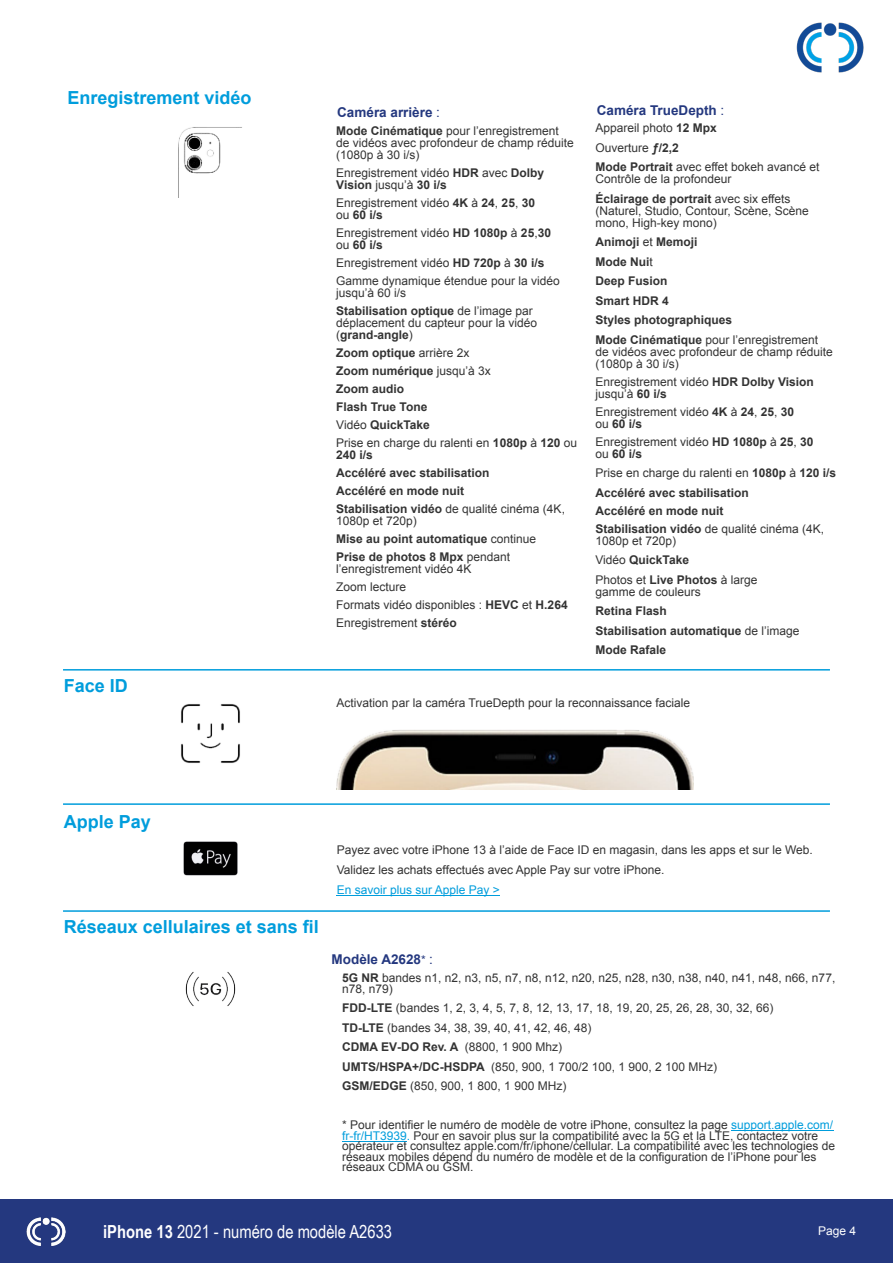
<style>
.page{position:relative;width:893px;height:1263px;background:#fff}
.page>*{position:absolute;margin:0;border:0;box-sizing:border-box;transform-origin:0 0}
.t1{font:700 18px "Arial";color:#009ddc}
.t2{font:18px "Arial Narrow";color:#fff}
.t3{font:700 13.5px "Arial";color:#24387f}
.t4{font:12px/12px "Arial";color:#333}
.t5{font:700 12px/18px "Arial";color:#333}
.t6{font:12px "Arial";color:#009ddc}
.t7{font:12px "Arial";color:#fff}
.s1{font-weight:400}
.s2{font-weight:700}
.s3{font-weight:400;font-size:12px}
.s4{color:#009ddc}
</style>
<div class="page">
<div style="left:0;top:1199px;width:893px;height:64px;background:#24387f"></div>
<img style="left:26px;top:1217px;width:39px;height:29px">
<img style="left:796px;top:23px;width:68px;height:50px">
<hr style="left:64px;top:669px;width:765px;height:1px;background:#009ddc">
<img style="left:181px;top:704px;width:59px;height:59px">
<hr style="left:64px;top:803px;width:765px;height:2px;background:#009ddc">
<hr style="left:337px;top:895px;width:163px;height:1px;background:#009ddc">
<img style="left:184px;top:841px;width:53px;height:34px">
<hr style="left:731px;top:1130px;width:102px;height:1px;background:#009ddc">
<hr style="left:342px;top:1141px;width:65px;height:1px;background:#009ddc">
<hr style="left:64px;top:910px;width:765px;height:2px;background:#009ddc">
<img style="left:337px;top:730px;width:357px;height:59px">
<img style="left:185px;top:972px;width:51px;height:34px">
<img style="left:178px;top:127px;width:64px;height:71px">
<h1 class="t1" style="left:67px;top:90px;width:186px">Enregistrement vidéo</h1>
<h1 class="t1" style="left:64px;top:679px;width:66px">Face ID</h1>
<p class="t3" style="left:337px;top:108px;width:104px">Caméra arrière <span class="s1">:</span></p>
<p class="t4" style="left:336px;top:126px;width:239px"><span class="s2">Mode Cinématique</span> pour l’enregistrement de vidéos avec profondeur de champ réduite (1080p à 30 i/s)</p>
<p class="t4" style="left:336px;top:168px;width:210px">Enregistrement vidéo <span class="s2">HDR</span> avec <span class="s2">Dolby<br>Vision</span> jusqu’à <span class="s2">30 i/s</span></p>
<p class="t4" style="left:336px;top:198px;width:200px">Enregistrement vidéo <span class="s2">4K</span> à <span class="s2">24</span>, <span class="s2">25</span>, <span class="s2">30 </span>ou <span class="s2">60 i/s</span></p>
<p class="t4" style="left:336px;top:228px;width:216px">Enregistrement vidéo <span class="s2">HD 1080p</span> à <span class="s2">25</span>,<span class="s2">30 </span>ou <span class="s2">60 i/s</span></p>
<p class="t4" style="left:336px;top:255px;width:225px;line-height:18px">Enregistrement vidéo <span class="s2">HD 720p</span> à <span class="s2">30 i/s<br></span>Gamme dynamique étendue pour la vidéo</p>
<p class="t4" style="left:336px;top:285px;width:198px;line-height:18px">jusqu’à 60 i/s<br><span class="s2">Stabilisation optique</span> de l’image par</p>
<p class="t4" style="left:336px;top:318px;width:202px">déplacement du capteur pour la vidéo (<span class="s2">grand-angle</span>)</p>
<p class="t5" style="left:336px;top:345px;width:242px">Zoom optique <span class="s1">arrière 2x<br></span>Zoom numérique <span class="s1">jusqu’à 3x<br></span>Zoom audio<br>Flash True Tone<br><span class="s1">Vidéo</span> QuickTake<br><span class="s1">Prise en charge du ralenti en</span> 1080p <span class="s1">à</span> 120 <span class="s1">ou</span></p>
<p class="t5" style="left:336px;top:447px;width:230px">240 i/s<br>Accéléré avec stabilisation<br>Accéléré en mode nuit<br>Stabilisation vidéo <span class="s1">de qualité cinéma (4K,</span></p>
<p class="t5" style="left:336px;top:513px;width:202px"><span class="s1">1080p et 720p)<br></span>Mise au point automatique <span class="s1">continue<br></span>Prise de photos 8 Mpx <span class="s1">pendant</span></p>
<p class="t4" style="left:336px;top:561px;width:233px;line-height:18px">l’enregistrement vidéo 4K<br>Zoom lecture<br>Formats vidéo disponibles : <span class="s2">HEVC</span> et <span class="s2">H.264<br></span>Enregistrement <span class="s2">stéréo</span></p>
<p class="t3" style="left:597px;top:105px;width:129px">Caméra TrueDepth <span class="s1">:</span></p>
<p class="t4" style="left:595px;top:120px;width:225px;line-height:19.5px">Appareil photo <span class="s2">12 Mpx<br></span>Ouverture <span class="s2">ƒ/2,2<br>Mode Portrait</span> avec effet bokeh avancé et</p>
<p class="t4" style="left:595px;top:171px;width:197px;line-height:19.5px">Contrôle de la profondeur<br><span class="s2">Éclairage de portrait</span> avec six effets</p>
<p class="t4" style="left:595px;top:206px;width:215px">(Naturel, Studio, Contour, Scène, Scène mono, High-key mono)</p>
<p class="t5" style="left:595px;top:234px;width:224px;line-height:19.5px">Animoji <span class="s1">et</span> Memoji<br>Mode Nui<span class="s1">t<br></span>Deep Fusion<br>Smart HDR 4<br>Styles photographiques<br>Mode Cinématique <span class="s1">pour l’enregistrement</span></p>
<p class="t4" style="left:595px;top:347px;width:239px">de vidéos avec profondeur de champ réduite (1080p à 30 i/s)</p>
<p class="t4" style="left:595px;top:377px;width:220px">Enregistrement vidéo <span class="s2">HDR Dolby Vision </span>jusqu’à <span class="s2">60 i/s</span></p>
<p class="t4" style="left:595px;top:407px;width:200px">Enregistrement vidéo <span class="s2">4K</span> à <span class="s2">24</span>, <span class="s2">25</span>, <span class="s2">30 </span>ou <span class="s2">60 i/s</span></p>
<p class="t4" style="left:595px;top:437px;width:220px">Enregistrement vidéo <span class="s2">HD 1080p</span> à <span class="s2">25</span>, <span class="s2">30 </span>ou <span class="s2">60 i/s</span></p>
<p class="t5" style="left:595px;top:465px;width:242px;line-height:19.5px"><span class="s1">Prise en charge du ralenti en</span> 1080p <span class="s1">à</span> 120 i/s<br>Accéléré avec stabilisation</p>
<p class="t5" style="left:595px;top:503px;width:230px">Accéléré en mode nuit<br>Stabilisation vidéo <span class="s1">de qualité cinéma (4K,</span></p>
<p class="t4" style="left:595px;top:532px;width:164px;line-height:19.5px">1080p et 720p)<br>Vidéo <span class="s2">QuickTake<br></span>Photos et <span class="s2">Live Photos</span> à large</p>
<p class="t4" style="left:595px;top:587px;width:107px">gamme de couleurs</p>
<p class="t5" style="left:595px;top:603px;width:206px;line-height:19.5px">Retina Flash<br>Stabilisation automatique <span class="s1">de l’image<br></span>Mode Rafale</p>
<p class="t4" style="left:337px;top:698px;width:355px">Activation par la caméra TrueDepth pour la reconnaissance faciale</p>
<h1 class="t1" style="left:64px;top:815px;width:89px">Apple Pay</h1>
<h1 class="t1" style="left:64px;top:920px;width:257px">Réseaux cellulaires et sans fil</h1>
<p class="t4" style="left:337px;top:841px;width:478px;line-height:20px">Payez avec votre iPhone 13 à l’aide de Face ID en magasin, dans les apps et sur le Web.<br>Validez les achats effectués avec Apple Pay sur votre iPhone.</p>
<p class="t6" style="left:337px;top:885px;width:165px">En savoir plus sur Apple Pay &gt;</p>
<p class="t3" style="left:332px;top:954px;width:103px">Modèle A2628<span class="s3">*</span> <span class="s1">:</span></p>
<p class="t4" style="left:342px;top:974px;width:495px;line-height:10.5px"><span class="s2">5G NR</span> bandes n1, n2, n3, n5, n7, n8, n12, n20, n25, n28, n30, n38, n40, n41, n48, n66, n77, n78, n79)</p>
<p class="t4" style="left:342px;top:999px;width:433px;line-height:19.5px"><span class="s2">FDD-LTE</span> (bandes 1, 2, 3, 4, 5, 7, 8, 12, 13, 17, 18, 19, 20, 25, 26, 28, 30, 32, 66)<br><span class="s2">TD-LTE</span> (bandes 34, 38, 39, 40, 41, 42, 46, 48)<br><span class="s2">CDMA EV-DO Rev. A</span> (8800, 1 900 Mhz)<br><span class="s2">UMTS/HSPA+/DC-HSDPA</span> (850, 900, 1 700/2 100, 1 900, 2 100 MHz)<br><span class="s2">GSM/EDGE</span> (850, 900, 1 800, 1 900 MHz)</p>
<p class="t4" style="left:342px;top:1121px;width:494px;line-height:10.5px">* Pour identifier le numéro de modèle de votre iPhone, consultez la page <span class="s4">support.apple.com/ fr-fr/HT3939.</span> Pour en savoir plus sur la compatibilité avec la 5G et la LTE, contactez votre opérateur et consultez apple.com/fr/iphone/cellular. La compatibilité avec les technologies de réseaux mobiles dépend du numéro de modèle et de la configuration de l’iPhone pour les réseaux CDMA ou GSM.</p>
<h1 class="t2" style="left:103px;top:1224px;width:290px"><span class="s2">iPhone 13</span> 2021 - numéro de modèle A2633</h1>
<p class="t7" style="left:818px;top:1227px;width:40px">Page 4</p>
</div>
